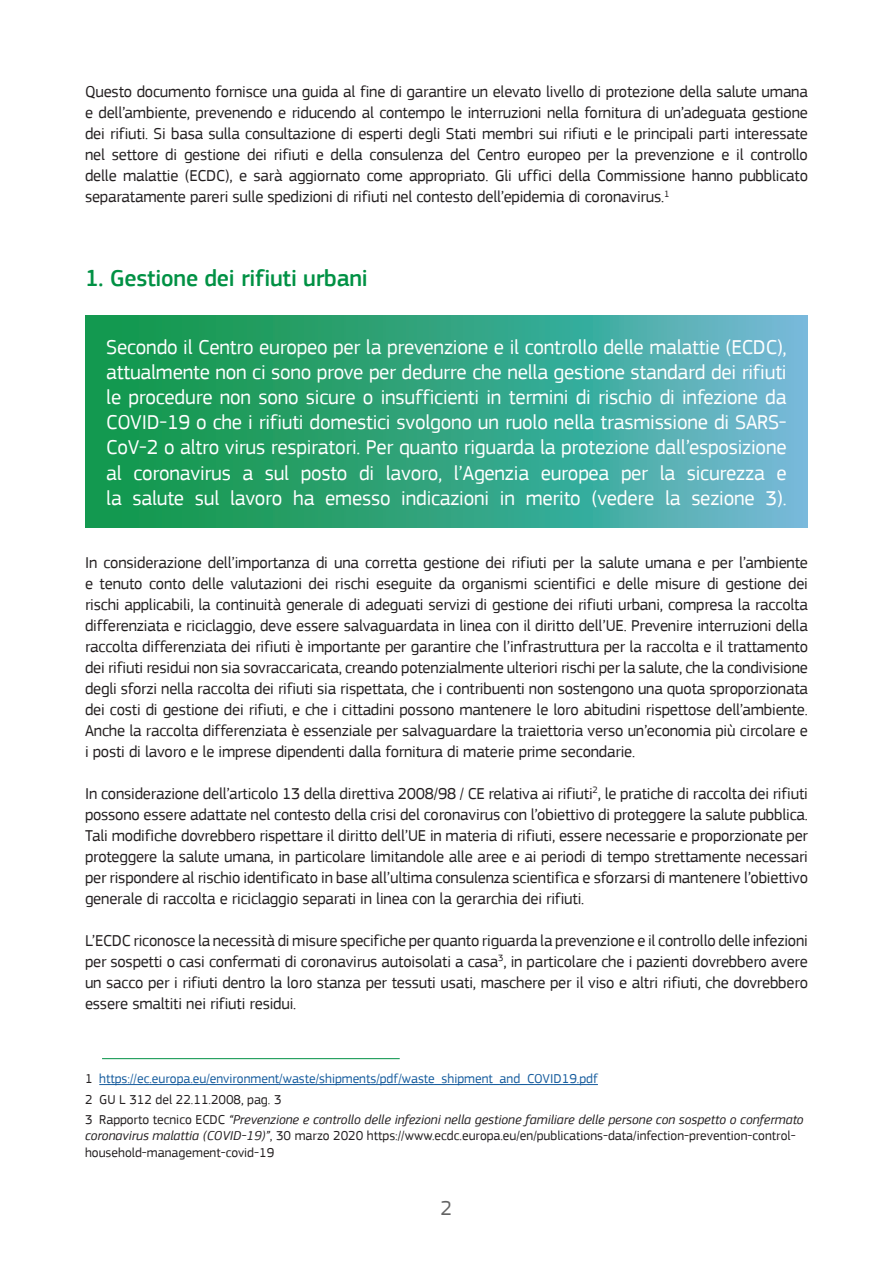
<style>
.page{position:relative;width:893px;height:1263px;background:#fff}
.page>*{position:absolute;margin:0;border:0;box-sizing:border-box;transform-origin:0 0}
.t1{font:500 24px "PF Square Sans Pro";letter-spacing:-.01em;color:#009144}
.t2{font:21px/25.2px "PF Square Sans Pro";letter-spacing:-.01em;color:#fff;text-align:justify}
.t3{font:21px "PF Square Sans Pro";color:#636363}
.t4{font:16.5px/21px "PF Square Sans Pro";letter-spacing:-.01em;color:#231f20;text-align:justify}
.t5{font:13.5px/16.2px "PF Square Sans Pro";color:#231f20}
.t6{font:13.5px "PF Square Sans Pro";color:#175d9e}
.s1{color:#231f20}
.s2{font-style:italic}
</style>
<div class="page">
<svg style="left:85px;top:315px;width:723px;height:213px;background:#37a687"></svg>
<hr style="left:102px;top:1058px;width:298px;height:1px;background:#009144">
<hr style="left:99px;top:1084px;width:499px;height:1px;background:#175d9e">
<p class="t4" style="left:85px;top:82px;width:724px">Questo documento fornisce una guida al fine di garantire un elevato livello di protezione della salute umana e dell’ambiente, prevenendo e riducendo al contempo le interruzioni nella fornitura di un’adeguata gestione dei rifiuti. Si basa sulla consultazione di esperti degli Stati membri sui rifiuti e le principali parti interessate nel settore di gestione dei rifiuti e della consulenza del Centro europeo per la prevenzione e il controllo delle malattie (ECDC), e sarà aggiornato come appropriato. Gli uffici della Commissione hanno pubblicato separatamente pareri sulle spedizioni di rifiuti nel contesto dell’epidemia di coronavirus.<sup>1</sup></p>
<p class="t1" style="left:85px;top:265px;width:284px">1. Gestione dei rifiuti urbani</p>
<p class="t2" style="left:106px;top:334px;width:682px">Secondo il Centro europeo per la prevenzione e il controllo delle malattie (ECDC), attualmente non ci sono prove per dedurre che nella gestione standard dei rifiuti le procedure non sono sicure o insufficienti in termini di rischio di infezione da COVID-19 o che i rifiuti domestici svolgono un ruolo nella trasmissione di SARS-CoV-2 o altro virus respiratori. Per quanto riguarda la protezione dall’esposizione al coronavirus a sul posto di lavoro, l’Agenzia europea per la sicurezza e la salute sul lavoro ha emesso indicazioni in merito (vedere la sezione 3).</p>
<p class="t4" style="left:85px;top:552px;width:724px">In considerazione dell’importanza di una corretta gestione dei rifiuti per la salute umana e per l’ambiente e tenuto conto delle valutazioni dei rischi eseguite da organismi scientifici e delle misure di gestione dei rischi applicabili, la continuità generale di adeguati servizi di gestione dei rifiuti urbani, compresa la raccolta differenziata e riciclaggio, deve essere salvaguardata in linea con il diritto dell’UE. Prevenire interruzioni della raccolta differenziata dei rifiuti è importante per garantire che l’infrastruttura per la raccolta e il trattamento dei rifiuti residui non sia sovraccaricata, creando potenzialmente ulteriori rischi per la salute, che la condivisione degli sforzi nella raccolta dei rifiuti sia rispettata, che i contribuenti non sostengono una quota sproporzionata dei costi di gestione dei rifiuti, e che i cittadini possono mantenere le loro abitudini rispettose dell’ambiente.<br>Anche la raccolta differenziata è essenziale per salvaguardare la traiettoria verso un’economia più circolare e i posti di lavoro e le imprese dipendenti dalla fornitura di materie prime secondarie.</p>
<p class="t4" style="left:85px;top:783px;width:724px">In considerazione dell’articolo 13 della direttiva 2008/98 / CE relativa ai rifiuti<sup>2</sup>, le pratiche di raccolta dei rifiuti possono essere adattate nel contesto della crisi del coronavirus con l’obiettivo di proteggere la salute pubblica.<br>Tali modifiche dovrebbero rispettare il diritto dell’UE in materia di rifiuti, essere necessarie e proporzionate per proteggere la salute umana, in particolare limitandole alle aree e ai periodi di tempo strettamente necessari per rispondere al rischio identificato in base all’ultima consulenza scientifica e sforzarsi di mantenere l’obiettivo generale di raccolta e riciclaggio separati in linea con la gerarchia dei rifiuti.</p>
<p class="t4" style="left:85px;top:930px;width:724px">L’ECDC riconosce la necessità di misure specifiche per quanto riguarda la prevenzione e il controllo delle infezioni per sospetti o casi confermati di coronavirus autoisolati a casa<sup>3</sup>, in particolare che i pazienti dovrebbero avere un sacco per i rifiuti dentro la loro stanza per tessuti usati, maschere per il viso e altri rifiuti, che dovrebbero essere smaltiti nei rifiuti residui.</p>
<p class="t6" style="left:85px;top:1071px;width:514px"><span class="s1">1</span> https://ec.europa.eu/environment/waste/shipments/pdf/waste_shipment_and_COVID19.pdf</p>
<p class="t5" style="left:85px;top:1091px;width:198px">2 GU L 312 del 22.11.2008, pag. 3</p>
<p class="t5" style="left:85px;top:1112px;width:720px">3 Rapporto tecnico ECDC <span class="s2">“Prevenzione e controllo delle infezioni nella gestione familiare delle persone con sospetto o confermato coronavirus malattia (COVID-19)”</span>, 30 marzo 2020 https://www.ecdc.europa.eu/en/publications-data/infection-prevention-control&shy;household-management-covid-19</p>
<p class="t3" style="left:441px;top:1195px;width:13px">2</p>
</div>
